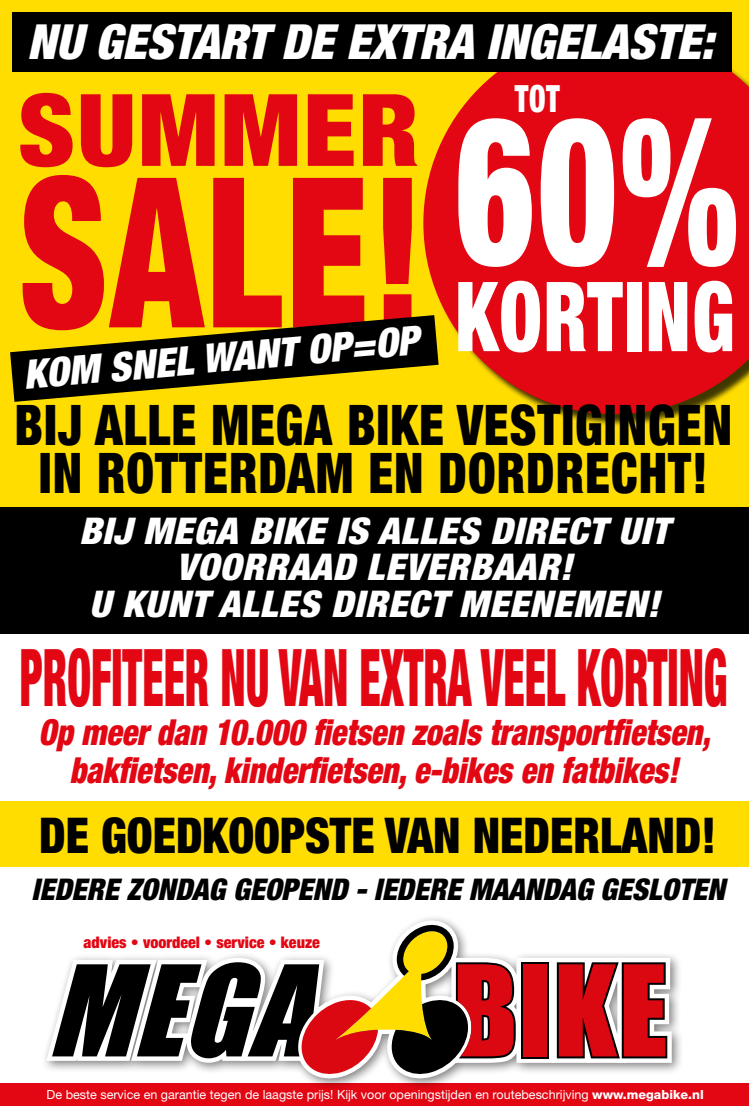
<style>
.page{position:relative;width:749px;height:1106px;background:#fff}
.page>*{position:absolute;margin:0;border:0;box-sizing:border-box;transform-origin:0 0}
.t1{font:900 condensed 209.2px "Helvetica Neue LT Std";color:#e30613;scale:.79 1}
.t2{font:900 condensed 205.8px "Helvetica Neue LT Std";color:#fff;scale:.74 1}
.t3{font:900 condensed 100.2px "Helvetica Neue LT Std";letter-spacing:.02em;color:#e30613;scale:1.06 1}
.t4{font:900 condensed 96.7px "Helvetica Neue LT Std";letter-spacing:.02em;color:#fff;scale:.79 1}
.t5{font:900 condensed 79.6px "Helvetica Neue LT Std";color:#e30613;scale:.54 1}
.t6{font:900 condensed 56.1px/47.3px "Helvetica Neue LT Std";letter-spacing:.02em;color:#000;text-align:center;scale:.89 1}
.t7{font:900 condensed 49.4px "Helvetica Neue LT Std";color:#000;scale:.94 1}
.t8{font:italic 900 condensed 48.5px "Helvetica Neue LT Std";color:#fff}
.t9{font:italic 900 condensed 40.2px "Helvetica Neue LT Std";color:#fff}
.t10{font:900 condensed 37.6px "Helvetica Neue LT Std";color:#fff;scale:.79 1}
.t11{font:italic 900 condensed 36.8px "Helvetica Neue LT Std";letter-spacing:.02em;color:#fff;scale:1.05 1}
.t12{font:italic 900 condensed 35.9px "Helvetica Neue LT Std";color:#e30613;scale:.89 1}
.t13{font:italic 900 condensed 29.9px "Helvetica Neue LT Std";color:#000}
.t14{font:900 condensed 16px "Helvetica Neue LT Std";color:#e30613}
.t15{font:12.6px "Helvetica Neue LT Std";color:#fff}
.s1{font-weight:800}
</style>
<div class="page">
<div style="left:0;top:801px;width:748px;height:65px;background:#fd0"></div>
<div style="left:0;top:1083px;width:748px;height:23px;background:#e30613"></div>
<div style="left:0;top:0;width:748px;height:522px;background:#fd0"></div>
<div style="left:41px;top:914px;width:642px;height:176px;background:#000;opacity:.5"></div>
<svg style="left:46px;top:920px;width:625px;height:158px"></svg>
<div style="left:520px;top:962px;width:28px;height:96px;background:linear-gradient(to bottom,#dc0812,#da0812)"></div>
<svg style="left:556px;top:962px;width:111px;height:96px;background:#bf2e35"></svg>
<div style="left:522px;top:964px;width:24px;height:92px;background:#db0812"></div>
<svg style="left:52px;top:921px;width:463px;height:157px"></svg>
<svg style="left:10px;top:316px;width:413px;height:86px;fill:#000"></svg>
<div style="left:424px;top:33px;width:324px;height:394px;background:#000;opacity:.75"></div>
<svg style="left:423px;top:33px;width:325px;height:381px;background:#e21d10"></svg>
<div style="left:13px;top:13px;width:719px;height:59px;background:#000"></div>
<div style="left:0;top:507px;width:748px;height:126px;background:#000"></div>
<p class="t8" style="left:27px;top:11px;width:687px">NU GESTART DE EXTRA INGELASTE:</p>
<p class="t3" style="left:18px;top:68px;width:380px">SUMMER</p>
<p class="t1" style="left:19px;top:124px;width:513px">SALE!</p>
<p class="t9" style="left:22px;top:350px;width:397px;rotate:-5deg">KOM SNEL WANT OP=OP</p>
<p class="t10" style="left:514px;top:76px;width:58px">TOT</p>
<p class="t2" style="left:455px;top:64px;width:384px">60%</p>
<p class="t4" style="left:455px;top:257px;width:354px">KORTING</p>
<p class="t6" style="left:15px;top:401px;width:807px">BIJ ALLE MEGA BIKE VESTIGINGEN<br>IN ROTTERDAM EN DORDRECHT!</p>
<p class="t11" style="left:79px;top:508px;width:563px">BIJ MEGA BIKE IS ALLES DIRECT UIT</p>
<p class="t11" style="left:176px;top:544px;width:378px">VOORRAAD LEVERBAAR!</p>
<p class="t11" style="left:89px;top:581px;width:544px">U KUNT ALLES DIRECT MEENEMEN!</p>
<p class="t5" style="left:20px;top:629px;width:1311px">PROFITEER NU VAN EXTRA VEEL KORTING</p>
<p class="t12" style="left:38px;top:710px;width:756px">Op meer dan 10.000 fietsen zoals transportfietsen,</p>
<p class="t12" style="left:69px;top:748px;width:685px">bakfietsen, kinderfietsen, e-bikes en fatbikes!</p>
<p class="t7" style="left:39px;top:804px;width:721px">DE GOEDKOOPSTE VAN NEDERLAND!</p>
<p class="t13" style="left:32px;top:871px;width:694px">IEDERE ZONDAG GEOPEND - IEDERE MAANDAG GESLOTEN</p>
<p class="t14" style="left:83px;top:932px;width:238px">advies • voordeel • service • keuze</p>
<p class="t15" style="left:47px;top:1086px;width:658px">De beste service en garantie tegen de laagste prijs! Kijk voor openingstijden en routebeschrijving <span class="s1">www.megabike.nl</span></p>
</div>
